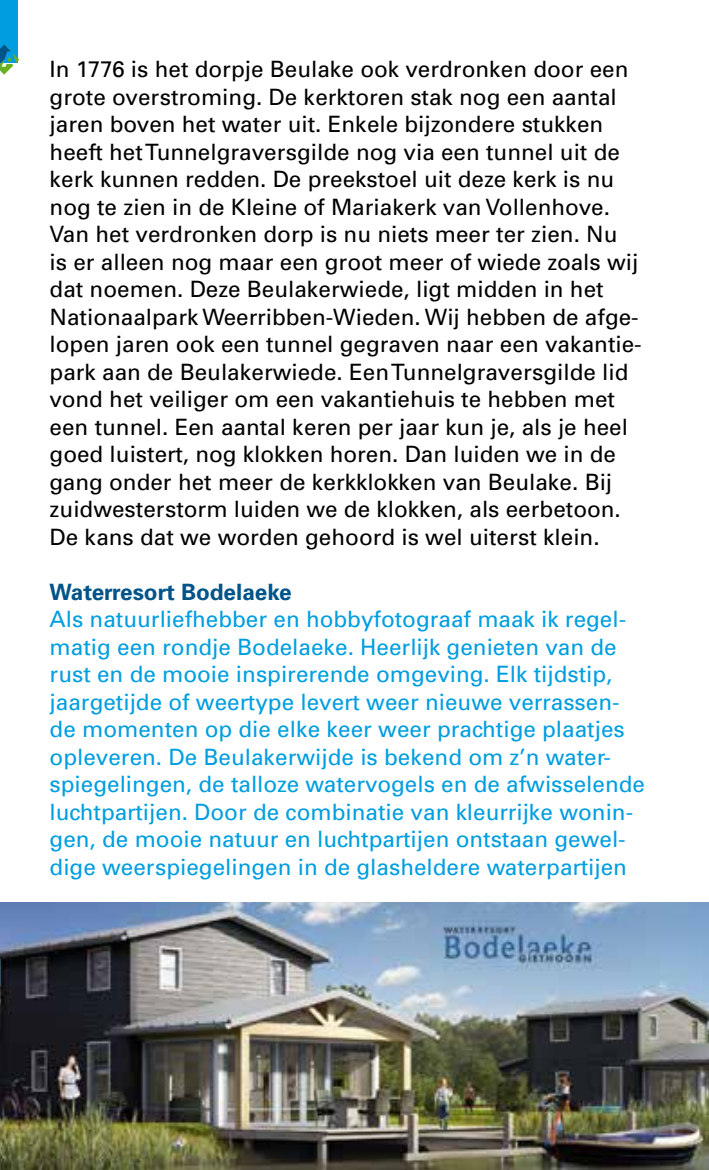
<style>
.page{position:relative;width:709px;height:1170px;background:#fff}
.page>*{position:absolute;margin:0;border:0;box-sizing:border-box;transform-origin:0 0}
.t1{font:22.5px/27.5px "Univers";color:#000}
.t2{font:22.5px/27.5px "Univers";color:#009ee0}
.t3{font:700 22.5px "Univers";color:#005489}
</style>
<div class="page">
<div style="left:0;top:0;width:18px;height:63px;background:#009ee0"></div>
<svg style="left:0;top:45px;width:19px;height:30px"></svg>
<img style="left:0;top:902px;width:709px;height:267px">
<p class="t1" style="left:50px;top:55px;width:593px">In 1776 is het dorpje Beulake ook verdronken door een grote overstroming. De kerktoren stak nog een aantal jaren boven het water uit. Enkele bijzondere stukken heeft het Tunnelgraversgilde nog via een tunnel uit de kerk kunnen redden. De preekstoel uit deze kerk is nu nog te zien in de Kleine of Mariakerk van Vollenhove.<br>Van het verdronken dorp is nu niets meer ter zien. Nu<br>is er alleen nog maar een groot meer of wiede zoals wij dat noemen. Deze Beulakerwiede, ligt midden in het Nationaalpark Weerribben-Wieden. Wij hebben de afge&shy;lopen jaren ook een tunnel gegraven naar een vakantie&shy;park aan de Beulakerwiede. Een Tunnelgraversgilde lid vond het veiliger om een vakantiehuis te hebben met een tunnel. Een aantal keren per jaar kun je, als je heel goed luistert, nog klokken horen. Dan luiden we in de gang onder het meer de kerkklokken van Beulake. Bij zuidwesterstorm luiden we de klokken, als eerbetoon.<br>De kans dat we worden gehoord is wel uiterst klein.</p>
<p class="t3" style="left:50px;top:577px;width:243px">Waterresort Bodelaeke</p>
<p class="t2" style="left:50px;top:605px;width:597px">Als natuurliefhebber en hobbyfotograaf maak ik regel&shy;matig een rondje Bodelaeke. Heerlijk genieten van de rust en de mooie inspirerende omgeving. Elk tijdstip, jaargetijde of weertype levert weer nieuwe verrassen&shy;de momenten op die elke keer weer prachtige plaatjes opleveren. De Beulakerwijde is bekend om z’n water&shy;spiegelingen, de talloze watervogels en de afwisselende luchtpartijen. Door de combinatie van kleurrijke wonin&shy;gen, de mooie natuur en luchtpartijen ontstaan gewel&shy;dige weerspiegelingen in de glasheldere waterpartijen</p>
</div>
